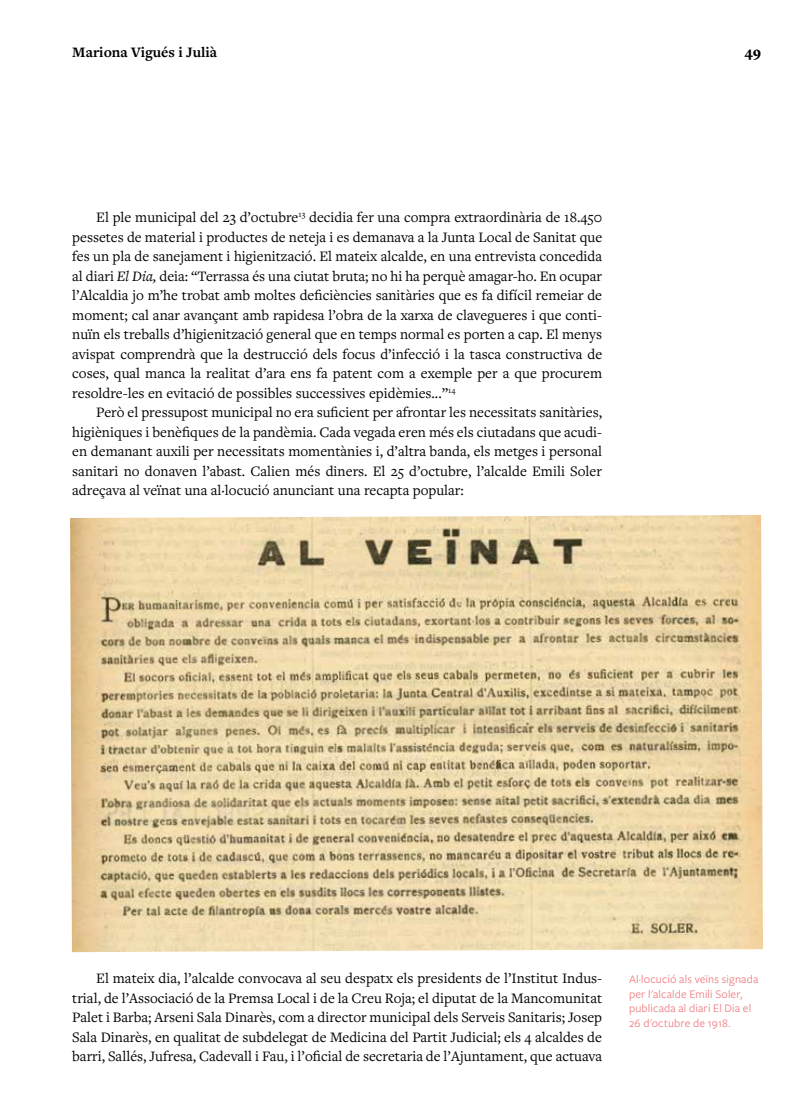
<style>
.page{position:relative;width:808px;height:1106px;background:#fff}
.page>*{position:absolute;margin:0;border:0;box-sizing:border-box;transform-origin:0 0}
.t1{font:15px/19.5px "Freight Text Pro";color:#000;text-align:justify}
.t2{font:700 15px "Freight Text Pro";color:#000}
.t3{font:900 15px "Freight Text Pro";color:#000}
.t4{font:12px/14.7px "Freight Sans Pro";letter-spacing:.01em;color:#ef7b7f}
.s1{font-style:italic}
</style>
<div class="page">
<img style="left:70px;top:515px;width:693px;height:437px">
<p class="t2" style="left:72px;top:42px;width:146px">Mariona Vigués i Julià</p>
<p class="t3" style="left:744px;top:42px;width:18px">49</p>
<p class="t1" style="left:72px;top:207px;width:531px;text-indent:24px">El ple municipal del 23 d’octubre<sup>13</sup> decidia fer una compra extraordinària de 18.450 pessetes de material i productes de neteja i es demanava a la Junta Local de Sanitat que fes un pla de sanejament i higienització. El mateix alcalde, en una entrevista concedida al diari <span class="s1">El Dia,</span> deia: “Terrassa és una ciutat bruta; no hi ha perquè amagar-ho. En ocupar l’Alcaldia jo m’he trobat amb moltes deficiències sanitàries que es fa difícil remeiar de moment; cal anar avançant amb rapidesa l’obra de la xarxa de clavegueres i que conti&shy;nuïn els treballs d’higienització general que en temps normal es porten a cap. El menys avispat comprendrà que la destrucció dels focus d’infecció i la tasca constructiva de coses, qual manca la realitat d’ara ens fa patent com a exemple per a que procurem resoldre-les en evitació de possibles successives epidèmies...”<sup>14</sup></p>
<p class="t1" style="left:72px;top:402px;width:531px;text-indent:24px">Però el pressupost municipal no era suficient per afrontar les necessitats sanitàries, higièniques i benèfiques de la pandèmia. Cada vegada eren més els ciutadans que acudi&shy;en demanant auxili per necessitats momentànies i, d’altra banda, els metges i personal sanitari no donaven l’abast. Calien més diners. El 25 d’octubre, l’alcalde Emili Soler adreçava al veïnat una al·locució anunciant una recapta popular:</p>
<p class="t1" style="left:72px;top:968px;width:531px;text-indent:24px">El mateix dia, l’alcalde convocava al seu despatx els presidents de l’Institut Indus&shy;trial, de l’Associació de la Premsa Local i de la Creu Roja; el diputat de la Mancomunitat Palet i Barba; Arseni Sala Dinarès, com a director municipal dels Serveis Sanitaris; Josep Sala Dinarès, en qualitat de subdelegat de Medicina del Partit Judicial; els 4 alcaldes de barri, Sallés, Jufresa, Cadevall i Fau, i l’oficial de secretaria de l’Ajuntament, que actuava</p>
<p class="t4" style="left:629px;top:971px;width:131px">Al·locució als veïns signada per l'alcalde Emili Soler, publicada al diari El Dia el<br>26 d'octubre de 1918.</p>
</div>
